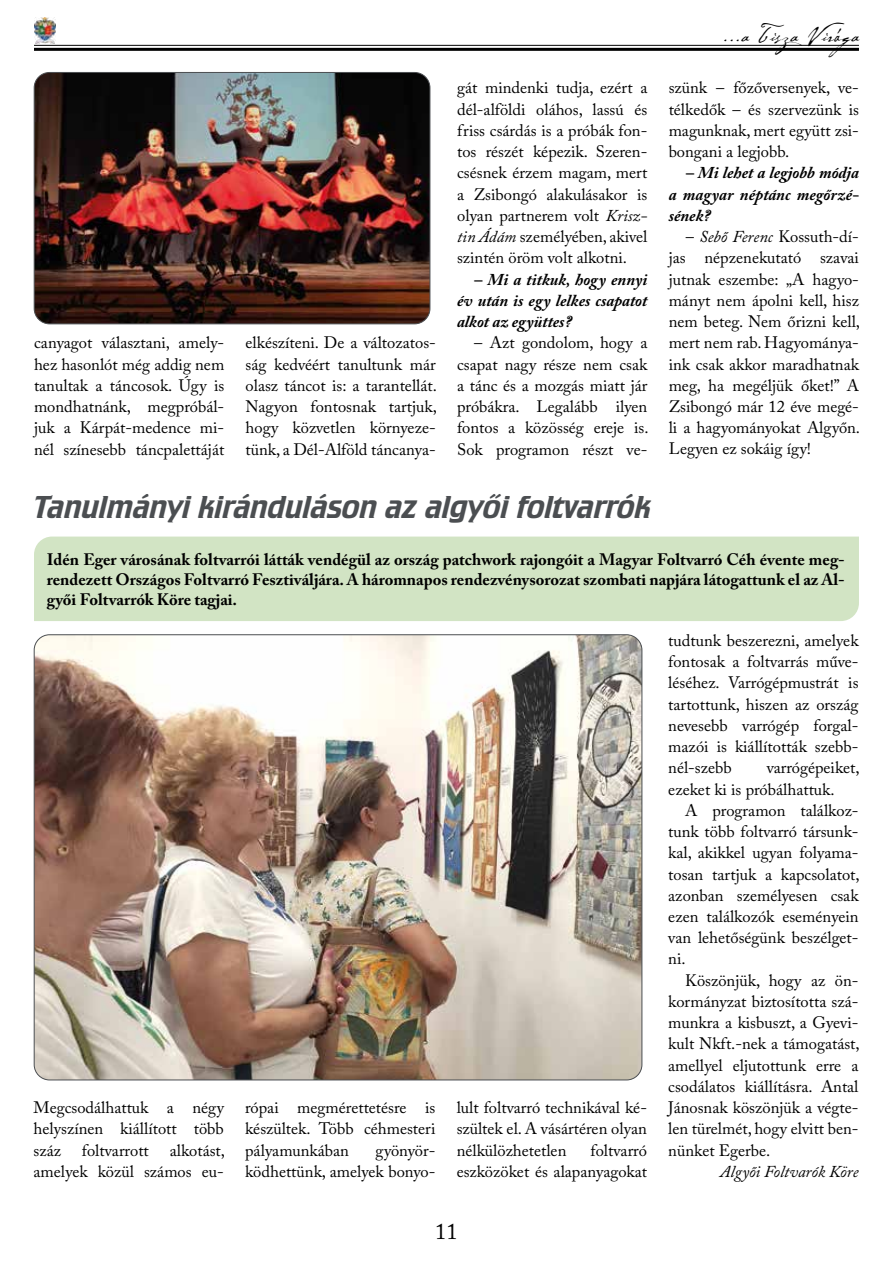
<style>
.page{position:relative;width:893px;height:1263px;background:#fff}
.page>*{position:absolute;margin:0;border:0;box-sizing:border-box;transform-origin:0 0}
.t1{font:33px "Crillee TOT";color:#4b4e51}
.t2{font:24px "Cezanne";letter-spacing:.04em;color:#000}
.t3{font:22.5px "Adobe Caslon Pro";color:#000}
.t4{font:16.5px/21.3px "Adobe Caslon Pro";color:#000;text-align:justify}
.t5{font:700 16.5px/19.8px "Adobe Caslon Pro";color:#000;text-align:justify}
.t6{font:italic 700 16.5px/21.3px "Adobe Caslon Pro";color:#000;text-align:justify}
.t7{font:italic 16.5px "Adobe Caslon Pro";color:#000}
.s1{font-style:italic}
</style>
<div class="page">
<hr style="left:34px;top:45px;width:825px;height:1px;background:#000">
<hr style="left:34px;top:48px;width:825px;height:3px;background:#000">
<img style="left:34px;top:17px;width:21px;height:26px">
<img style="left:34px;top:72px;width:396px;height:252px">
<div style="left:34px;top:72px;width:396px;height:252px;border:1px solid #4b4e51;border-radius:15px"></div>
<div style="left:34px;top:536px;width:825px;height:85px;background:#d2e4c4"></div>
<img style="left:34px;top:635px;width:608px;height:445px">
<p class="t4" style="left:34px;top:332px;width:192px">canyagot választani, amely&shy;hez hasonlót még addig nem tanultak a táncosok. Úgy is mondhatnánk, megpróbál&shy;juk a Kárpát-medence mi&shy;nél színesebb táncpalettáját</p>
<p class="t4" style="left:246px;top:332px;width:193px">elkészíteni. De a változatos&shy;ság kedvéért tanultunk már olasz táncot is: a tarantellát.<br>Nagyon fontosnak tartjuk, hogy közvetlen környeze&shy;tünk, a Dél-Alföld táncanya-</p>
<p class="t4" style="left:457px;top:77px;width:192px">gát mindenki tudja, ezért a dél-alföldi oláhos, lassú és friss csárdás is a próbák fon&shy;tos részét képezik. Szeren&shy;csésnek érzem magam, mert a Zsibongó alakulásakor is olyan partnerem volt <span class="s1">Krisz&shy;tin Ádám</span> személyében, akivel szintén öröm volt alkotni.</p>
<p class="t6" style="left:457px;top:268px;width:192px;text-indent:17px">– Mi a titkuk, hogy ennyi év után is egy lelkes csapatot alkot az együttes?</p>
<p class="t4" style="left:457px;top:332px;width:193px;text-indent:17px">– Azt gondolom, hogy a csapat nagy része nem csak a tánc és a mozgás miatt jár próbákra. Legalább ilyen fontos a közösség ereje is.<br>Sok programon részt ve-</p>
<h1 class="t1" style="left:34px;top:489px;width:619px">Tanulmányi kiránduláson az algyői foltvarrók</h1>
<h2 class="t2" style="left:723px;top:19px;width:143px">...a Tisza Virága</h2>
<p class="t4" style="left:669px;top:77px;width:192px">szünk – főzőversenyek, ve&shy;télkedők – és szervezünk is magunknak, mert együtt zsi&shy;bongani a legjobb.</p>
<p class="t6" style="left:669px;top:162px;width:192px;text-indent:17px">– Mi lehet a legjobb módja a magyar néptánc megőrzé&shy;sének?</p>
<p class="t4" style="left:669px;top:226px;width:193px;text-indent:17px">– <span class="s1">Sebő Ferenc</span> Kossuth-dí&shy;jas népzenekutató szavai jutnak eszembe: „A hagyo&shy;mányt nem ápolni kell, hisz nem beteg. Nem őrizni kell, mert nem rab. Hagyománya&shy;ink csak akkor maradhatnak meg, ha megéljük őket!” A Zsibongó már 12 éve megé&shy;li a hagyományokat Algyőn.<br>Legyen ez sokáig így!</p>
<p class="t5" style="left:47px;top:549px;width:800px">Idén Eger városának foltvarrói látták vendégül az ország patchwork rajongóit a Magyar Foltvarró Céh évente meg&shy;rendezett Országos Foltvarró Fesztiváljára. A háromnapos rendezvénysorozat szombati napjára látogattunk el az Al&shy;győi Foltvarrók Köre tagjai.</p>
<p class="t4" style="left:34px;top:1097px;width:192px">Megcsodálhattuk a négy helyszínen kiállított több száz</p>
<p class="t4" style="left:34px;top:1139px;width:193px;text-align:right">alkotást,<br>amelyek közül számos eu-</p>
<p class="t4" style="left:82px;top:1139px;width:69px">foltvarrott</p>
<p class="t4" style="left:245px;top:1097px;width:192px">rópai megmérettetésre is készültek. Több céhmesteri pályamunkában</p>
<p class="t4" style="left:245px;top:1139px;width:192px;text-align:right">gyönyör-<br>ködhettünk, amelyek bonyo-</p>
<p class="t4" style="left:457px;top:1097px;width:192px">lult foltvarró technikával ké&shy;szültek el. A vásártéren olyan nélkülözhetetlen</p>
<p class="t4" style="left:457px;top:1139px;width:192px;text-align:right">foltvarró<br>eszközöket és alapanyagokat</p>
<h3 class="t3" style="left:435px;top:1218px;width:24px">11</h3>
<p class="t4" style="left:668px;top:629px;width:192px">tudtunk beszerezni, amelyek fontosak a foltvarrás műve&shy;léséhez. Varrógépmustrát is tartottunk, hiszen az ország nevesebb varrógép forgal&shy;mazói is kiállították szebb&shy;nél-szebb</p>
<p class="t4" style="left:668px;top:757px;width:193px;text-indent:98px">varrógépeiket, ezeket ki is próbálhattuk.</p>
<p class="t4" style="left:668px;top:799px;width:193px;text-indent:17px">A programon találkoz&shy;tunk több foltvarró társunk&shy;kal, akikkel ugyan folyama&shy;tosan tartjuk a kapcsolatot, azonban személyesen csak ezen találkozók eseményein van lehetőségünk beszélget&shy;ni.</p>
<p class="t4" style="left:668px;top:969px;width:193px;text-indent:17px">Köszönjük, hogy az ön&shy;kormányzat biztosította szá&shy;munkra a kisbuszt, a Gyevi&shy;kult Nkft.-nek a támogatást, amellyel eljutottunk erre a csodálatos kiállításra. Antal Jánosnak köszönjük a végte&shy;len türelmét, hogy elvitt ben&shy;nünket Egerbe.</p>
<p class="t7" style="left:720px;top:1161px;width:140px">Algyői Foltvarók Köre</p>
</div>
